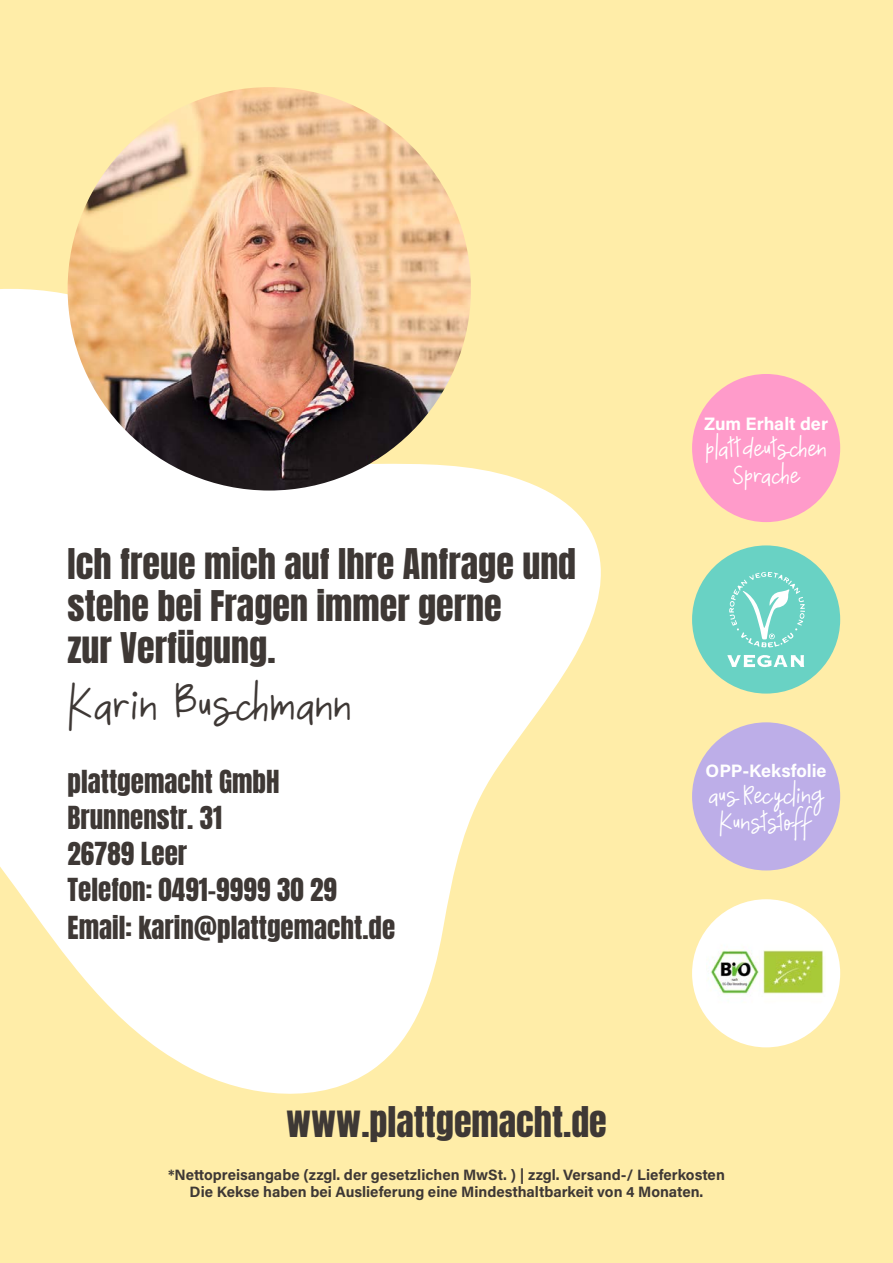
<style>
.page{position:relative;width:893px;height:1263px;background:#ffeda8}
.page>*{position:absolute;margin:0;border:0;box-sizing:border-box;transform-origin:0 0}
.t1{font:42px "Mix Sueno";color:#3e3835}
.t2{font:36px/42px "Anton";color:#3e3835}
.t3{font:27px "Anton";color:#3e3835}
.t4{font:22.5px/27px "Mix Sueno";letter-spacing:-.045em;color:#fff;text-align:center}
.t5{font:700 18px "Acumin Pro";color:#fff}
.t6{font:700 15px "Acumin Pro";color:#3e3835}
</style>
<div class="page">
<svg style="left:0;top:256px;width:601px;height:838px;fill:#fff"></svg>
<div style="left:692px;top:374px;width:148px;height:148px;background:#ff9bca;border-radius:50%"></div>
<div style="left:692px;top:545px;width:148px;height:148px;background:#69d2c4;border-radius:50%"></div>
<div style="left:692px;top:722px;width:148px;height:148px;background:#bdaee8;border-radius:50%"></div>
<div style="left:692px;top:899px;width:148px;height:148px;background:#fff;border-radius:50%"></div>
<img style="left:68px;top:87px;width:403px;height:403px;border-radius:202px">
<svg style="left:727px;top:655px;width:77px;height:12px"></svg>
<svg style="left:729px;top:572px;width:76px;height:75px"></svg>
<img style="left:708px;top:950px;width:116px;height:44px">
<p class="t2" style="left:68px;top:545px;width:510px">Ich freue mich auf Ihre Anfrage und stehe bei Fragen immer gerne</p>
<p class="t2" style="left:68px;top:629px;width:210px">zur Verfügung.</p>
<p class="t1" style="left:68px;top:682px;width:286px">Karin Buschmann</p>
<p class="t3" style="left:68px;top:768px;width:214px">plattgemacht GmbH</p>
<p class="t3" style="left:68px;top:804px;width:156px">Brunnenstr. 31</p>
<p class="t3" style="left:68px;top:840px;width:121px">26789 Leer</p>
<p class="t3" style="left:68px;top:876px;width:271px">Telefon: 0491-9999 30 29</p>
<p class="t3" style="left:68px;top:914px;width:329px">Email: karin@plattgemacht.de</p>
<p class="t2" style="left:286px;top:1104px;width:322px">www.plattgemacht.de</p>
<p class="t5" style="left:704px;top:411px;width:125px">Zum Erhalt der</p>
<p class="t4" style="left:706px;top:436px;width:122px">plattdeutschen<br>Sprache</p>
<p class="t5" style="left:706px;top:758px;width:123px">OPP-Keksfolie</p>
<p class="t4" style="left:708px;top:783px;width:118px">aus Recycling<br>Kunststoff</p>
<p class="t6" style="left:168px;top:1165px;width:558px">*Nettopreisangabe (zzgl. der gesetzlichen MwSt. ) | zzgl. Versand-/ Lieferkosten</p>
<p class="t6" style="left:190px;top:1181px;width:515px">Die Kekse haben bei Auslieferung eine Mindesthaltbarkeit von 4 Monaten.</p>
</div>
